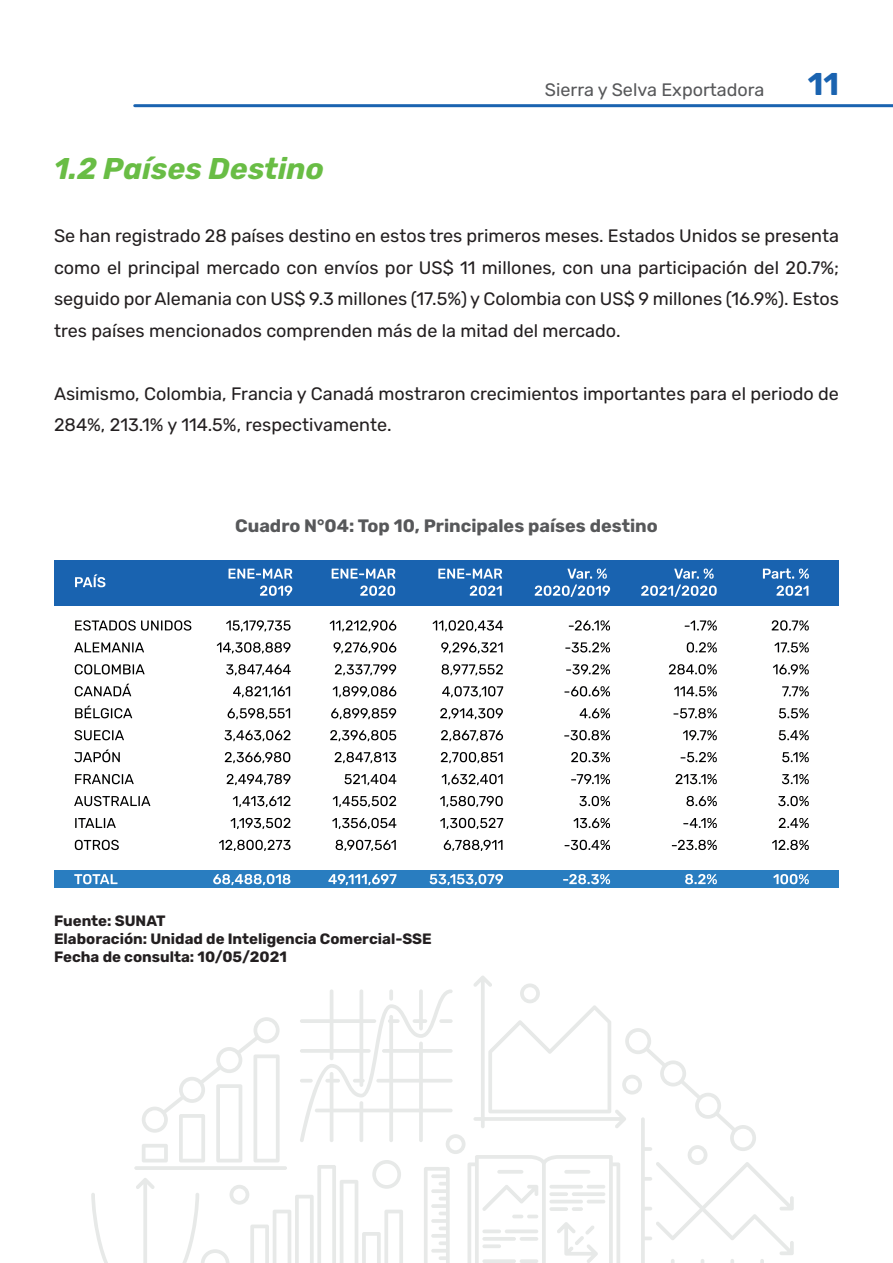
<style>
.page{position:relative;width:893px;height:1263px;background:#fff}
.page>*{position:absolute;margin:0;border:0;box-sizing:border-box;transform-origin:0 0}
.t1{font:700 31.5px "Rubik";color:#1a63b0}
.t2{font:italic 700 30px "Rubik";color:#69bd45}
.t3{font:18px/31.5px "Rubik";color:#231f20;text-align:justify}
.t4{font:700 18px "Rubik";color:#57585a}
.t5{font:18px "Rubik";color:#57585a}
.t6{font:700 15px/18px "Rubik";color:#231f20}
</style>
<div class="page">
<hr style="left:135px;top:104px;width:758px;height:3px;background:#1a63b0">
<svg style="left:91px;top:976px;width:703px;height:287px"></svg>
<div style="left:54px;top:560px;width:785px;height:45px;background:#1963b0"></div>
<div style="left:54px;top:870px;width:785px;height:18px;background:#297dc0"></div>
<svg style="left:75px;top:620px;width:116px;height:11px"></svg>
<svg style="left:74px;top:642px;width:70px;height:10px"></svg>
<svg style="left:75px;top:664px;width:70px;height:10px"></svg>
<svg style="left:75px;top:684px;width:56px;height:12px"></svg>
<svg style="left:75px;top:705px;width:57px;height:13px"></svg>
<svg style="left:75px;top:730px;width:49px;height:10px"></svg>
<svg style="left:74px;top:749px;width:46px;height:13px"></svg>
<svg style="left:75px;top:774px;width:59px;height:10px"></svg>
<svg style="left:74px;top:796px;width:76px;height:10px"></svg>
<svg style="left:75px;top:818px;width:41px;height:10px"></svg>
<svg style="left:75px;top:840px;width:44px;height:10px"></svg>
<svg style="left:74px;top:874px;width:44px;height:10px"></svg>
<svg style="left:75px;top:574px;width:30px;height:13px"></svg>
<svg style="left:226px;top:620px;width:65px;height:11px"></svg>
<svg style="left:217px;top:642px;width:73px;height:11px"></svg>
<svg style="left:226px;top:664px;width:65px;height:11px"></svg>
<svg style="left:233px;top:686px;width:57px;height:11px"></svg>
<svg style="left:228px;top:708px;width:62px;height:11px"></svg>
<svg style="left:225px;top:730px;width:65px;height:11px"></svg>
<svg style="left:225px;top:752px;width:65px;height:11px"></svg>
<svg style="left:227px;top:774px;width:63px;height:11px"></svg>
<svg style="left:233px;top:796px;width:57px;height:11px"></svg>
<svg style="left:231px;top:818px;width:59px;height:11px"></svg>
<svg style="left:219px;top:840px;width:72px;height:11px"></svg>
<svg style="left:213px;top:874px;width:77px;height:11px"></svg>
<svg style="left:229px;top:569px;width:63px;height:10px"></svg>
<svg style="left:260px;top:585px;width:32px;height:11px"></svg>
<svg style="left:332px;top:569px;width:63px;height:10px"></svg>
<svg style="left:360px;top:585px;width:35px;height:11px"></svg>
<svg style="left:330px;top:620px;width:66px;height:11px"></svg>
<svg style="left:333px;top:642px;width:63px;height:11px"></svg>
<svg style="left:335px;top:664px;width:61px;height:11px"></svg>
<svg style="left:333px;top:686px;width:63px;height:11px"></svg>
<svg style="left:331px;top:708px;width:65px;height:11px"></svg>
<svg style="left:330px;top:730px;width:66px;height:11px"></svg>
<svg style="left:335px;top:752px;width:61px;height:11px"></svg>
<svg style="left:344px;top:774px;width:52px;height:11px"></svg>
<svg style="left:333px;top:796px;width:63px;height:11px"></svg>
<svg style="left:332px;top:818px;width:64px;height:11px"></svg>
<svg style="left:336px;top:840px;width:60px;height:11px"></svg>
<svg style="left:328px;top:874px;width:68px;height:11px"></svg>
<svg style="left:438px;top:569px;width:64px;height:10px"></svg>
<svg style="left:470px;top:585px;width:32px;height:11px"></svg>
<svg style="left:433px;top:620px;width:70px;height:11px"></svg>
<svg style="left:441px;top:642px;width:61px;height:11px"></svg>
<svg style="left:442px;top:664px;width:61px;height:11px"></svg>
<svg style="left:442px;top:686px;width:61px;height:11px"></svg>
<svg style="left:440px;top:708px;width:63px;height:11px"></svg>
<svg style="left:441px;top:730px;width:62px;height:11px"></svg>
<svg style="left:441px;top:752px;width:61px;height:11px"></svg>
<svg style="left:442px;top:774px;width:60px;height:11px"></svg>
<svg style="left:440px;top:796px;width:63px;height:11px"></svg>
<svg style="left:440px;top:818px;width:63px;height:11px"></svg>
<svg style="left:444px;top:840px;width:58px;height:11px"></svg>
<svg style="left:430px;top:874px;width:73px;height:11px"></svg>
<svg style="left:569px;top:620px;width:41px;height:11px"></svg>
<svg style="left:565px;top:642px;width:45px;height:10px"></svg>
<svg style="left:566px;top:664px;width:44px;height:10px"></svg>
<svg style="left:564px;top:686px;width:46px;height:10px"></svg>
<svg style="left:580px;top:708px;width:30px;height:10px"></svg>
<svg style="left:564px;top:730px;width:46px;height:10px"></svg>
<svg style="left:571px;top:752px;width:39px;height:10px"></svg>
<svg style="left:571px;top:774px;width:39px;height:10px"></svg>
<svg style="left:579px;top:796px;width:31px;height:10px"></svg>
<svg style="left:573px;top:818px;width:37px;height:10px"></svg>
<svg style="left:565px;top:840px;width:45px;height:10px"></svg>
<svg style="left:563px;top:874px;width:47px;height:10px"></svg>
<svg style="left:535px;top:568px;width:75px;height:29px"></svg>
<svg style="left:685px;top:620px;width:32px;height:10px"></svg>
<svg style="left:687px;top:642px;width:30px;height:10px"></svg>
<svg style="left:669px;top:664px;width:48px;height:10px"></svg>
<svg style="left:674px;top:686px;width:43px;height:10px"></svg>
<svg style="left:673px;top:708px;width:44px;height:10px"></svg>
<svg style="left:683px;top:730px;width:34px;height:10px"></svg>
<svg style="left:681px;top:752px;width:36px;height:10px"></svg>
<svg style="left:676px;top:774px;width:41px;height:10px"></svg>
<svg style="left:686px;top:796px;width:31px;height:10px"></svg>
<svg style="left:683px;top:818px;width:34px;height:10px"></svg>
<svg style="left:672px;top:840px;width:45px;height:10px"></svg>
<svg style="left:685px;top:874px;width:32px;height:10px"></svg>
<svg style="left:641px;top:568px;width:76px;height:29px"></svg>
<svg style="left:772px;top:620px;width:37px;height:11px"></svg>
<svg style="left:774px;top:642px;width:35px;height:10px"></svg>
<svg style="left:773px;top:664px;width:36px;height:10px"></svg>
<svg style="left:782px;top:686px;width:27px;height:10px"></svg>
<svg style="left:779px;top:708px;width:30px;height:10px"></svg>
<svg style="left:779px;top:730px;width:30px;height:10px"></svg>
<svg style="left:782px;top:752px;width:27px;height:10px"></svg>
<svg style="left:782px;top:774px;width:27px;height:10px"></svg>
<svg style="left:778px;top:796px;width:31px;height:10px"></svg>
<svg style="left:779px;top:818px;width:30px;height:10px"></svg>
<svg style="left:772px;top:840px;width:37px;height:10px"></svg>
<svg style="left:773px;top:874px;width:36px;height:10px"></svg>
<svg style="left:763px;top:568px;width:46px;height:11px"></svg>
<svg style="left:776px;top:585px;width:32px;height:11px"></svg>
<h2 class="t2" style="left:54px;top:152px;width:272px">1.2 Países Destino</h2>
<p class="t5" style="left:545px;top:79px;width:221px">Sierra y Selva Exportadora</p>
<h1 class="t1" style="left:808px;top:67px;width:33px">11</h1>
<p class="t3" style="left:54px;top:221px;width:787px">Se han registrado 28 países destino en estos tres primeros meses. Estados Unidos se presenta como el principal mercado con envíos por US$ 11 millones, con una participación del 20.7%; seguido por Alemania con US$ 9.3 millones (17.5%) y Colombia con US$ 9 millones (16.9%). Estos tres países mencionados comprenden más de la mitad del mercado.</p>
<p class="t3" style="left:54px;top:378px;width:786px">Asimismo, Colombia, Francia y Canadá mostraron crecimientos importantes para el periodo de<br>284%, 213.1% y 114.5%, respectivamente.</p>
<p class="t4" style="left:235px;top:516px;width:424px">Cuadro N°04: Top 10, Principales países destino</p>
<p class="t6" style="left:54px;top:912px;width:379px">Fuente: SUNAT<br>Elaboración: Unidad de Inteligencia Comercial-SSE<br>Fecha de consulta: 10/05/2021</p>
</div>
